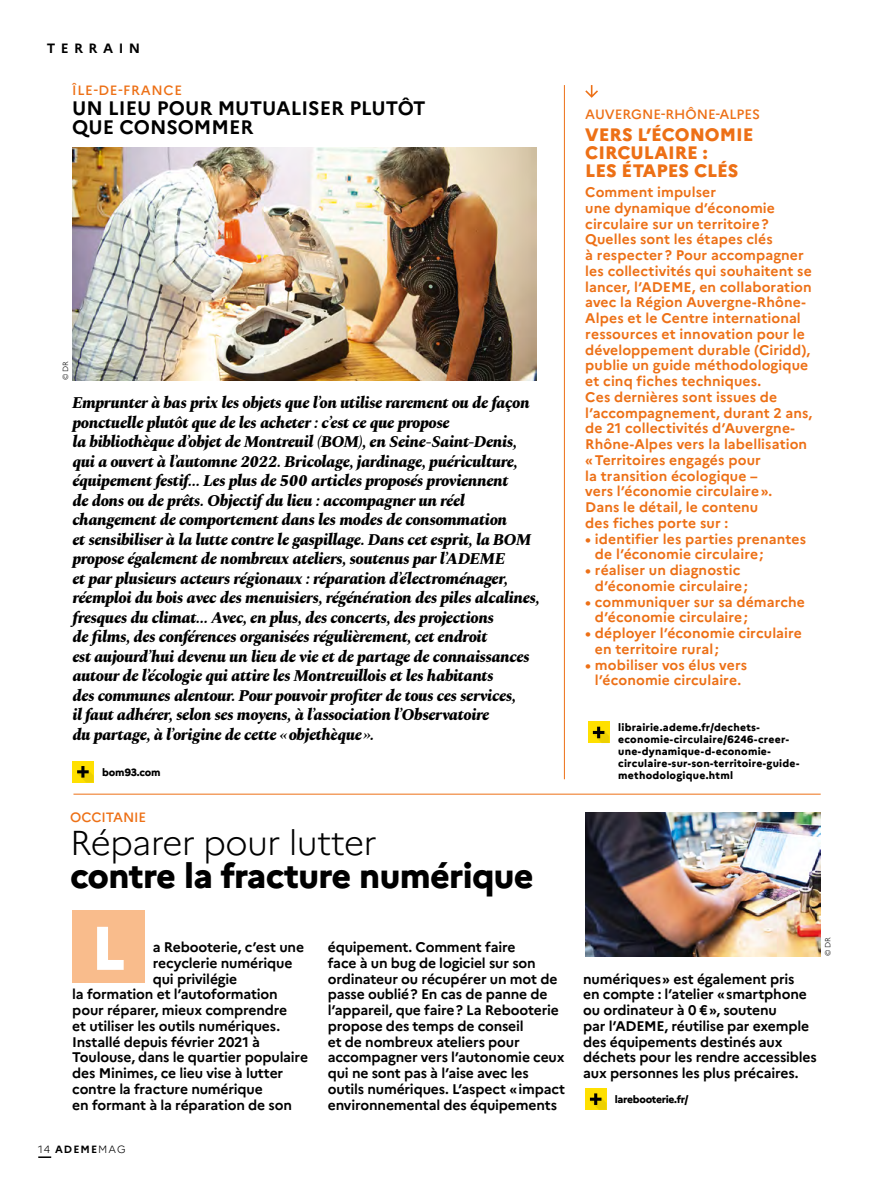
<style>
.page{position:relative;width:893px;height:1191px;background:#fff}
.page>*{position:absolute;margin:0;border:0;box-sizing:border-box;transform-origin:0 0}
.t1{font:800 61.5px "Marianne";color:#fff}
.t2{font:800 34.5px "Marianne";letter-spacing:-.02em;color:#000}
.t3{font:300 34.5px "Marianne";letter-spacing:-.02em;color:#000}
.t4{font:700 19.5px/19.5px "Marianne";color:#000}
.t5{font:800 18px/18px "Marianne";color:#ed7016}
.t6{font:italic 800 16.5px/19.5px "Spectral";letter-spacing:-.025em;color:#000}
.t7{font:700 13.95px/15.8px "Marianne";letter-spacing:.005em;color:#ed7016}
.t8{font:700 13.95px/15.8px "Marianne";letter-spacing:-.01em;color:#000}
.t9{font:500 13.5px "Marianne";color:#ed7016}
.t10{font:500 13.5px "Marianne";letter-spacing:.05em;color:#ed7016}
.t11{font:700 13.5px "Marianne";letter-spacing:.4em;color:#000}
.t12{font:800 10.5px/12px "Marianne";letter-spacing:.02em;color:#000}
.t13{font:800 10.5px "Marianne";letter-spacing:-.03em;color:#000}
.t14{font:300 10.5px "Marianne";color:#000}
.t15{font:800 10.5px "Marianne";letter-spacing:-.01em;color:#000}
.t16{font:300 7.5px "Marianne";color:#000}
.s1{font-weight:700}
</style>
<div class="page">
<svg style="left:38px;top:1156px;width:13px;height:2px"></svg>
<hr style="left:73px;top:793px;width:748px;height:1px;background:#ed7016">
<img style="left:72px;top:147px;width:465px;height:233px">
<img style="left:585px;top:812px;width:236px;height:144px">
<div style="left:72px;top:910px;width:72px;height:72px;background:#f9bc8c"></div>
<div style="left:72px;top:761px;width:22px;height:21px;background:#ffe000"></div>
<svg style="left:77px;top:766px;width:16px;height:16px"></svg>
<svg style="left:585px;top:85px;width:13px;height:13px"></svg>
<hr style="left:564px;top:85px;width:1px;height:694px;background:#ed7016">
<div style="left:585px;top:1088px;width:21px;height:21px;background:#ffe000"></div>
<svg style="left:590px;top:1093px;width:16px;height:16px"></svg>
<div style="left:588px;top:722px;width:21px;height:21px;background:#ffe000"></div>
<svg style="left:593px;top:726px;width:16px;height:17px"></svg>
<p class="t11" style="left:47px;top:40px;width:95px">TERRAIN</p>
<p class="t10" style="left:72px;top:82px;width:111px">ÎLE-DE-FRANCE</p>
<p class="t4" style="left:72px;top:98px;width:355px">UN LIEU POUR MUTUALISER PLUTÔT<br>QUE CONSOMMER</p>
<p class="t16" style="left:61px;top:380px;width:20px;rotate:-90deg">© DR</p>
<p class="t6" style="left:72px;top:392px;width:469px">Emprunter à bas prix les objets que l’on utilise rarement ou de façon ponctuelle plutôt que de les acheter : c’est ce que propose<br>la bibliothèque d’objet de Montreuil (BOM), en Seine-Saint-Denis, qui a ouvert à l’automne 2022. Bricolage, jardinage, puériculture, équipement festif… Les plus de 500 articles proposés proviennent<br>de dons ou de prêts. Objectif du lieu : accompagner un réel changement de comportement dans les modes de consommation<br>et sensibiliser à la lutte contre le gaspillage. Dans cet esprit, la BOM propose également de nombreux ateliers, soutenus par l’ADEME<br>et par plusieurs acteurs régionaux : réparation d’électroménager, réemploi du bois avec des menuisiers, régénération des piles alcalines, fresques du climat… Avec, en plus, des concerts, des projections<br>de films, des conférences organisées régulièrement, cet endroit<br>est aujourd’hui devenu un lieu de vie et de partage de connaissances autour de l’écologie qui attire les Montreuillois et les habitants<br>des communes alentour. Pour pouvoir profiter de tous ces services,<br>il faut adhérer, selon ses moyens, à l’association l’Observatoire<br>du partage, à l’origine de cette « objethèque ».</p>
<p class="t15" style="left:102px;top:765px;width:60px">bom93.com</p>
<p class="t9" style="left:70px;top:809px;width:78px">OCCITANIE</p>
<h2 class="t3" style="left:70px;top:822px;width:308px">Réparer pour lutter</h2>
<h2 class="t2" style="left:70px;top:855px;width:465px">contre la fracture numérique</h2>
<h1 class="t1" style="left:91px;top:910px;width:36px">L</h1>
<p class="t8" style="left:153px;top:939px;width:153px">a Rebooterie, c’est une</p>
<p class="t8" style="left:153px;top:955px;width:141px">recyclerie numérique</p>
<p class="t8" style="left:153px;top:970px;width:86px">qui privilégie</p>
<p class="t8" style="left:72px;top:986px;width:207px">la formation et l’autoformation</p>
<p class="t8" style="left:72px;top:1002px;width:217px">pour réparer, mieux comprendre</p>
<p class="t8" style="left:72px;top:1018px;width:209px">et utiliser les outils numériques.</p>
<p class="t8" style="left:72px;top:1033px;width:189px">Installé depuis février 2021 à</p>
<p class="t8" style="left:72px;top:1049px;width:237px">Toulouse, dans le quartier populaire</p>
<p class="t8" style="left:72px;top:1065px;width:212px">des Minimes, ce lieu vise à lutter</p>
<p class="t8" style="left:72px;top:1081px;width:192px">contre la fracture numérique</p>
<p class="t8" style="left:72px;top:1096px;width:221px">en formant à la réparation de son</p>
<p class="t14" style="left:38px;top:1142px;width:89px">14 <span class="s1">ADEME</span>MAG</p>
<p class="t8" style="left:328px;top:939px;width:239px">équipement. Comment faire<br>face à un bug de logiciel sur son ordinateur ou récupérer un mot de passe oublié? En cas de panne de l’appareil, que faire? La Rebooterie propose des temps de conseil<br>et de nombreux ateliers pour accompagner vers l’autonomie ceux qui ne sont pas à l’aise avec les outils numériques. L’aspect «impact environnemental des équipements</p>
<p class="t9" style="left:585px;top:106px;width:176px">AUVERGNE-RHÔNE-ALPES</p>
<p class="t5" style="left:585px;top:126px;width:170px">VERS L’ÉCONOMIE<br>CIRCULAIRE :<br>LES ÉTAPES CLÉS</p>
<p class="t7" style="left:585px;top:184px;width:229px">Comment impulser<br>une dynamique d’économie circulaire sur un territoire?<br>Quelles sont les étapes clés<br>à respecter? Pour accompagner les collectivités qui souhaitent se lancer, l’ADEME, en collaboration avec la Région Auvergne-Rhône-<br>Alpes et le Centre international ressources et innovation pour le développement durable (Ciridd), publie un guide méthodologique et cinq fiches techniques.<br>Ces dernières sont issues de l’accompagnement, durant 2 ans, de 21 collectivités d’Auvergne-<br>Rhône-Alpes vers la labellisation «Territoires engagés pour<br>la transition écologique –<br>vers l’économie circulaire».<br>Dans le détail, le contenu<br>des fiches porte sur :</p>
<p class="t7" style="left:595px;top:531px;width:213px;text-indent:-10px">• identifier les parties prenantes de l’économie circulaire;</p>
<p class="t7" style="left:595px;top:562px;width:154px;text-indent:-10px">• réaliser un diagnostic d’économie circulaire;</p>
<p class="t7" style="left:595px;top:594px;width:212px;text-indent:-10px">• communiquer sur sa démarche d’économie circulaire;</p>
<p class="t7" style="left:595px;top:625px;width:208px;text-indent:-10px">• déployer l’économie circulaire en territoire rural;</p>
<p class="t7" style="left:585px;top:657px;width:163px;text-align:center">• mobiliser vos élus vers l’économie circulaire.</p>
<p class="t12" style="left:618px;top:721px;width:183px">librairie.ademe.fr/dechets&shy;economie-circulaire/6246-creer&shy;une-dynamique-d-economie&shy;circulaire-sur-son-territoire-guide&shy;methodologique.html</p>
<p class="t8" style="left:583px;top:970px;width:235px">numériques» est également pris<br>en compte : l’atelier «smartphone ou ordinateur à 0 €», soutenu<br>par l’ADEME, réutilise par exemple des équipements destinés aux déchets pour les rendre accessibles aux personnes les plus précaires.</p>
<p class="t13" style="left:615px;top:1093px;width:75px">larebooterie.fr/</p>
<p class="t16" style="left:823px;top:956px;width:20px;rotate:-90deg">© DR</p>
</div>
